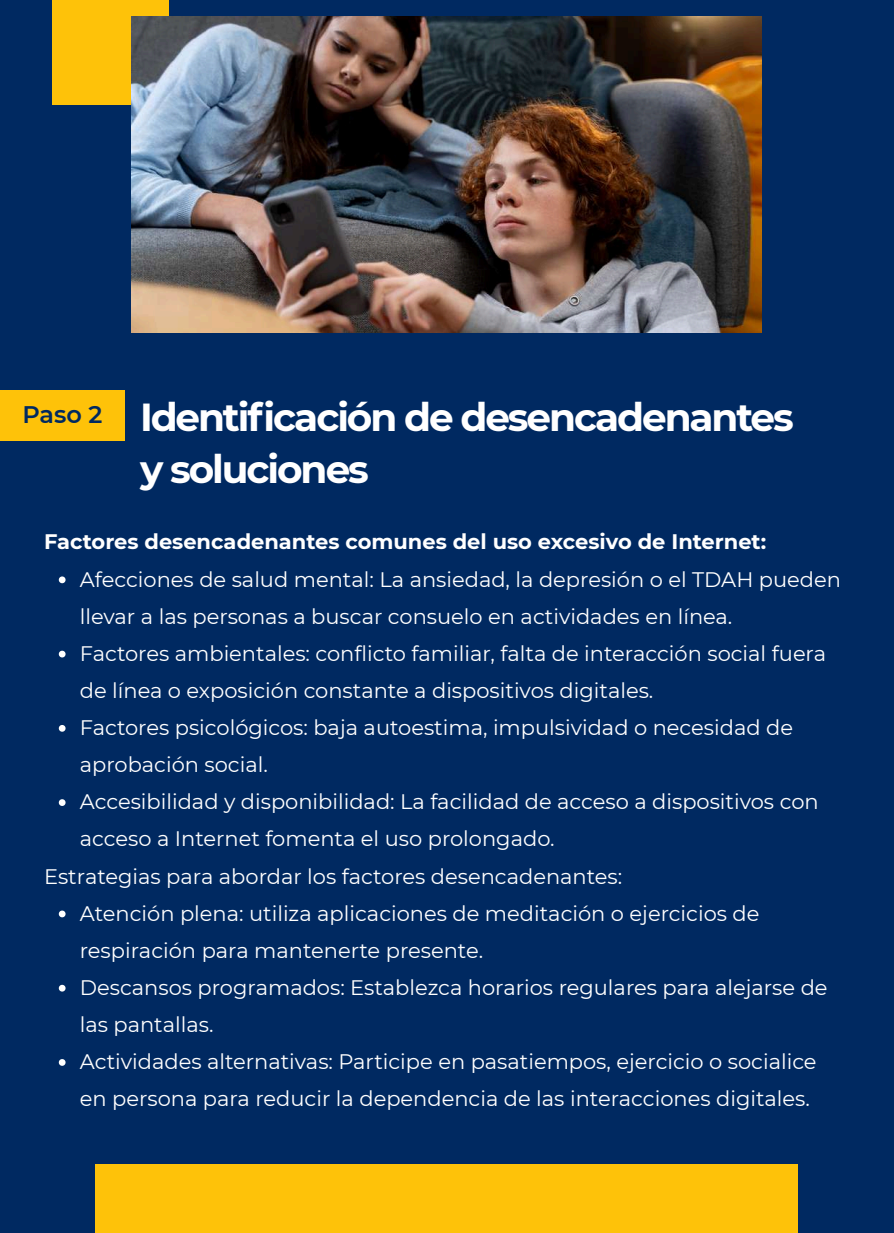
<style>
.page{position:relative;width:894px;height:1233px;background:#fff}
.page>*{position:absolute;margin:0;border:0;box-sizing:border-box;transform-origin:0 0}
.t1{font:700 39px/51.8px "Montserrat";letter-spacing:-.055em;color:#fff}
.t2{font:600 24px "Montserrat";color:#002961}
.t3{font:21px "Montserrat";color:#fff}
.t4{font:700 21px "Montserrat";color:#fff}
</style>
<div class="page">
<div style="left:0;top:0;width:893px;height:1233px;background:#002961"></div>
<div style="left:95px;top:1164px;width:702px;height:69px;background:#fec209"></div>
<div style="left:52px;top:0;width:117px;height:104px;background:#fec209"></div>
<div style="left:0;top:390px;width:124px;height:51px;background:#fec209"></div>
<img style="left:132px;top:17px;width:629px;height:316px">
<svg style="left:59px;top:576px;width:7px;height:7px"></svg>
<svg style="left:59px;top:651px;width:7px;height:6px"></svg>
<svg style="left:59px;top:725px;width:7px;height:7px"></svg>
<svg style="left:59px;top:799px;width:7px;height:7px"></svg>
<svg style="left:59px;top:911px;width:7px;height:6px"></svg>
<svg style="left:59px;top:985px;width:7px;height:7px"></svg>
<svg style="left:59px;top:1059px;width:7px;height:7px"></svg>
<p class="t2" style="left:22px;top:400px;width:81px">Paso 2</p>
<h1 class="t1" style="left:140px;top:391px;width:655px">Identificación de desencadenantes y soluciones</h1>
<p class="t4" style="left:44px;top:529px;width:723px">Factores desencadenantes comunes del uso excesivo de Internet:</p>
<p class="t3" style="left:80px;top:566px;width:762px">Afecciones de salud mental: La ansiedad, la depresión o el TDAH pueden</p>
<p class="t3" style="left:80px;top:603px;width:654px">llevar a las personas a buscar consuelo en actividades en línea.</p>
<p class="t3" style="left:80px;top:641px;width:747px">Factores ambientales: conflicto familiar, falta de interacción social fuera</p>
<p class="t3" style="left:80px;top:678px;width:575px">de línea o exposición constante a dispositivos digitales.</p>
<p class="t3" style="left:80px;top:715px;width:714px">Factores psicológicos: baja autoestima, impulsividad o necesidad de</p>
<p class="t3" style="left:80px;top:752px;width:189px">aprobación social.</p>
<p class="t3" style="left:80px;top:789px;width:740px">Accesibilidad y disponibilidad: La facilidad de acceso a dispositivos con</p>
<p class="t3" style="left:80px;top:826px;width:476px">acceso a Internet fomenta el uso prolongado.</p>
<p class="t3" style="left:44px;top:863px;width:579px">Estrategias para abordar los factores desencadenantes:</p>
<p class="t3" style="left:80px;top:900px;width:681px">Atención plena: utiliza aplicaciones de meditación o ejercicios de</p>
<p class="t3" style="left:80px;top:938px;width:404px">respiración para mantenerte presente.</p>
<p class="t3" style="left:80px;top:975px;width:749px">Descansos programados: Establezca horarios regulares para alejarse de</p>
<p class="t3" style="left:80px;top:1012px;width:135px">las pantallas.</p>
<p class="t3" style="left:80px;top:1049px;width:738px">Actividades alternativas: Participe en pasatiempos, ejercicio o socialice</p>
<p class="t3" style="left:80px;top:1086px;width:731px">en persona para reducir la dependencia de las interacciones digitales.</p>
</div>
